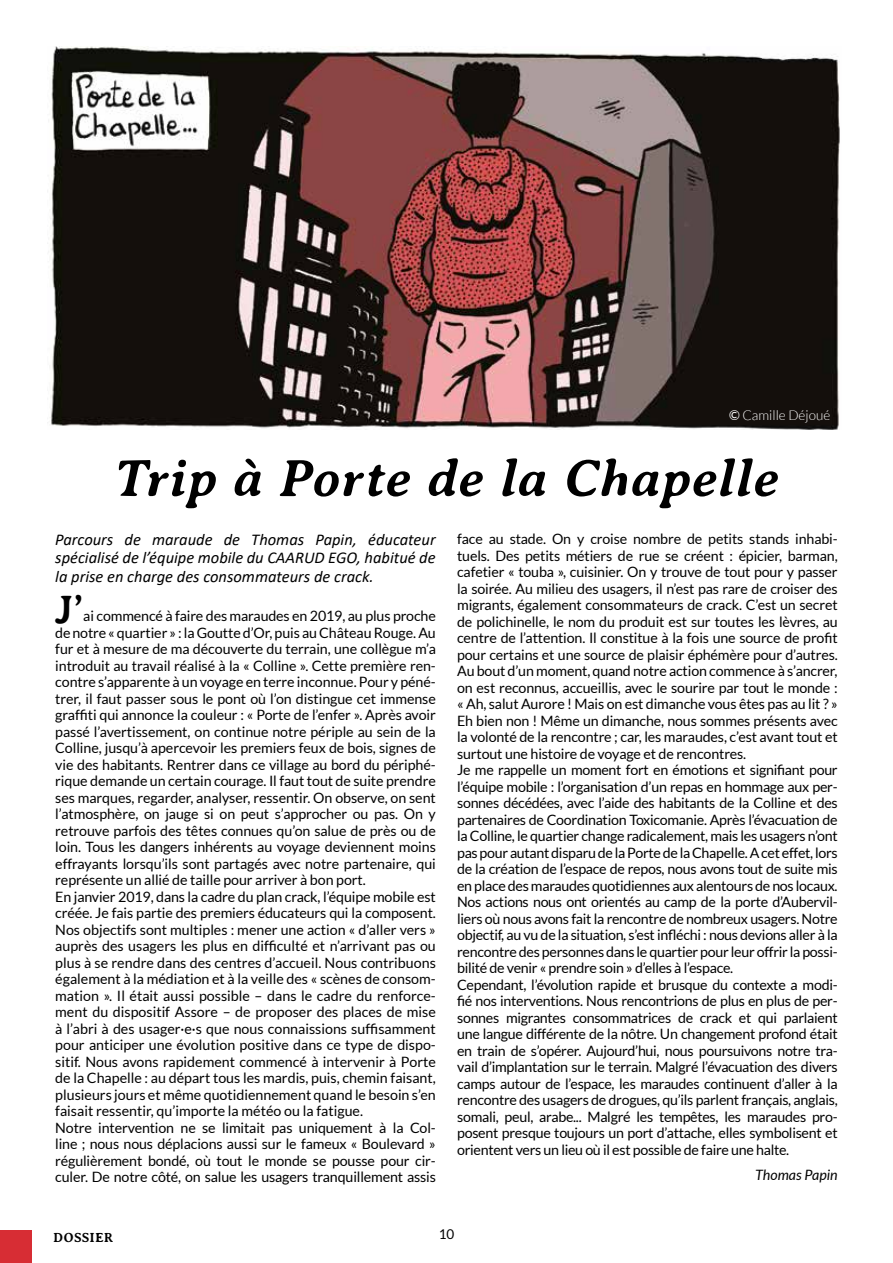
<style>
.page{position:relative;width:893px;height:1263px;background:#fff}
.page>*{position:absolute;margin:0;border:0;box-sizing:border-box;transform-origin:0 0}
.t1{font:italic 700 54px "Averia Serif";letter-spacing:.02em;color:#000}
.t2{font:700 37.5px "Averia Serif";color:#000}
.t3{font:italic 16.5px/18.6px "Calibri";color:#000;text-align:justify}
.t4{font:14.25px/16.5px "Lato";letter-spacing:-.01em;color:#000}
.t5{font:italic 14.25px "Lato";color:#000}
.t6{font:300 13.5px "Lato";color:#fff}
.t7{font:700 13.5px "Averia Serif";letter-spacing:.01em;color:#000}
.t8{font:13.5px "Lato";color:#000}
.s1{font-weight:400}
</style>
<div class="page">
<img style="left:47px;top:47px;width:793px;height:382px">
<div style="left:0;top:1230px;width:32px;height:33px;background:#d72d34"></div>
<p class="t6" style="left:729px;top:408px;width:103px"><span class="s1">©</span> Camille Déjoué</p>
<h1 class="t1" style="left:114px;top:447px;width:666px">Trip à Porte de la Chapelle</h1>
<p class="t3" style="left:55px;top:529px;width:382px">Parcours de maraude de Thomas Papin, éducateur spécialisé de l’équipe mobile du CAARUD EGO, habitué de la prise en charge des consommateurs de crack.</p>
<p class="t4" style="left:457px;top:530px;width:382px">face au stade. On y croise nombre de petits stands inhabi&shy;tuels. Des petits métiers de rue se créent : épicier, barman, cafetier « touba », cuisinier. On y trouve de tout pour y passer la soirée. Au milieu des usagers, il n’est pas rare de croiser des migrants, également consommateurs de crack. C’est un secret de polichinelle, le nom du produit est sur toutes les lèvres, au centre de l’attention. Il constitue à la fois une source de profit pour certains et une source de plaisir éphémère pour d’autres.<br>Au bout d’un moment, quand notre action commence à s’ancrer, on est reconnus, accueillis, avec le sourire par tout le monde : « Ah, salut Aurore ! Mais on est dimanche vous êtes pas au lit ? » Eh bien non ! Même un dimanche, nous sommes présents avec la volonté de la rencontre ; car, les maraudes, c’est avant tout et surtout une histoire de voyage et de rencontres.<br>Je me rappelle un moment fort en émotions et signifiant pour l’équipe mobile : l’organisation d’un repas en hommage aux per&shy;sonnes décédées, avec l’aide des habitants de la Colline et des partenaires de Coordination Toxicomanie. Après l’évacuation de la Colline, le quartier change radicalement, mais les usagers n’ont pas pour autant disparu de la Porte de la Chapelle. A cet effet, lors de la création de l’espace de repos, nous avons tout de suite mis en place des maraudes quotidiennes aux alentours de nos locaux.<br>Nos actions nous ont orientés au camp de la porte d’Aubervil&shy;liers où nous avons fait la rencontre de nombreux usagers. Notre objectif, au vu de la situation, s’est infléchi : nous devions aller à la rencontre des personnes dans le quartier pour leur offrir la possi&shy;bilité de venir « prendre soin » d’elles à l’espace.<br>Cependant, l’évolution rapide et brusque du contexte a modi&shy;fié nos interventions. Nous rencontrions de plus en plus de per&shy;sonnes migrantes consommatrices de crack et qui parlaient une langue différente de la nôtre. Un changement profond était en train de s’opérer. Aujourd’hui, nous poursuivons notre tra&shy;vail d’implantation sur le terrain. Malgré l’évacuation des divers camps autour de l’espace, les maraudes continuent d’aller à la rencontre des usagers de drogues, qu’ils parlent français, anglais, somali, peul, arabe... Malgré les tempêtes, les maraudes pro&shy;posent presque toujours un port d’attache, elles symbolisent et orientent vers un lieu où il est possible de faire une halte.</p>
<p class="t5" style="left:755px;top:1167px;width:84px">Thomas Papin</p>
<h2 class="t2" style="left:55px;top:588px;width:30px">J’</h2>
<p class="t4" style="left:55px;top:608px;width:382px;text-indent:28px">ai commencé à faire des maraudes en 2019, au plus proche de notre « quartier » : la Goutte d’Or, puis au Château Rouge. Au fur et à mesure de ma découverte du terrain, une collègue m’a introduit au travail réalisé à la « Colline ». Cette première ren&shy;contre s’apparente à un voyage en terre inconnue. Pour y péné&shy;trer, il faut passer sous le pont où l’on distingue cet immense graffiti qui annonce la couleur : « Porte de l’enfer ». Après avoir passé l’avertissement, on continue notre périple au sein de la Colline, jusqu’à apercevoir les premiers feux de bois, signes de vie des habitants. Rentrer dans ce village au bord du périphé&shy;rique demande un certain courage. Il faut tout de suite prendre ses marques, regarder, analyser, ressentir. On observe, on sent l’atmosphère, on jauge si on peut s’approcher ou pas. On y retrouve parfois des têtes connues qu’on salue de près ou de loin. Tous les dangers inhérents au voyage deviennent moins effrayants lorsqu’ils sont partagés avec notre partenaire, qui représente un allié de taille pour arriver à bon port.<br>En janvier 2019, dans la cadre du plan crack, l’équipe mobile est créée. Je fais partie des premiers éducateurs qui la composent.<br>Nos objectifs sont multiples : mener une action « d’aller vers » auprès des usagers les plus en difficulté et n’arrivant pas ou plus à se rendre dans des centres d’accueil. Nous contribuons également à la médiation et à la veille des « scènes de consom&shy;mation ». Il était aussi possible – dans le cadre du renforce&shy;ment du dispositif Assore – de proposer des places de mise à l’abri à des usager·e·s que nous connaissions suffisamment pour anticiper une évolution positive dans ce type de dispo&shy;sitif. Nous avons rapidement commencé à intervenir à Porte de la Chapelle : au départ tous les mardis, puis, chemin faisant, plusieurs jours et même quotidiennement quand le besoin s’en faisait ressentir, qu’importe la météo ou la fatigue.<br>Notre intervention ne se limitait pas uniquement à la Col&shy;line ; nous nous déplacions aussi sur le fameux « Boulevard » régulièrement bondé, où tout le monde se pousse pour cir&shy;culer. De notre côté, on salue les usagers tranquillement assis</p>
<p class="t7" style="left:53px;top:1229px;width:62px">DOSSIER</p>
<p class="t8" style="left:439px;top:1227px;width:17px">10</p>
</div>
